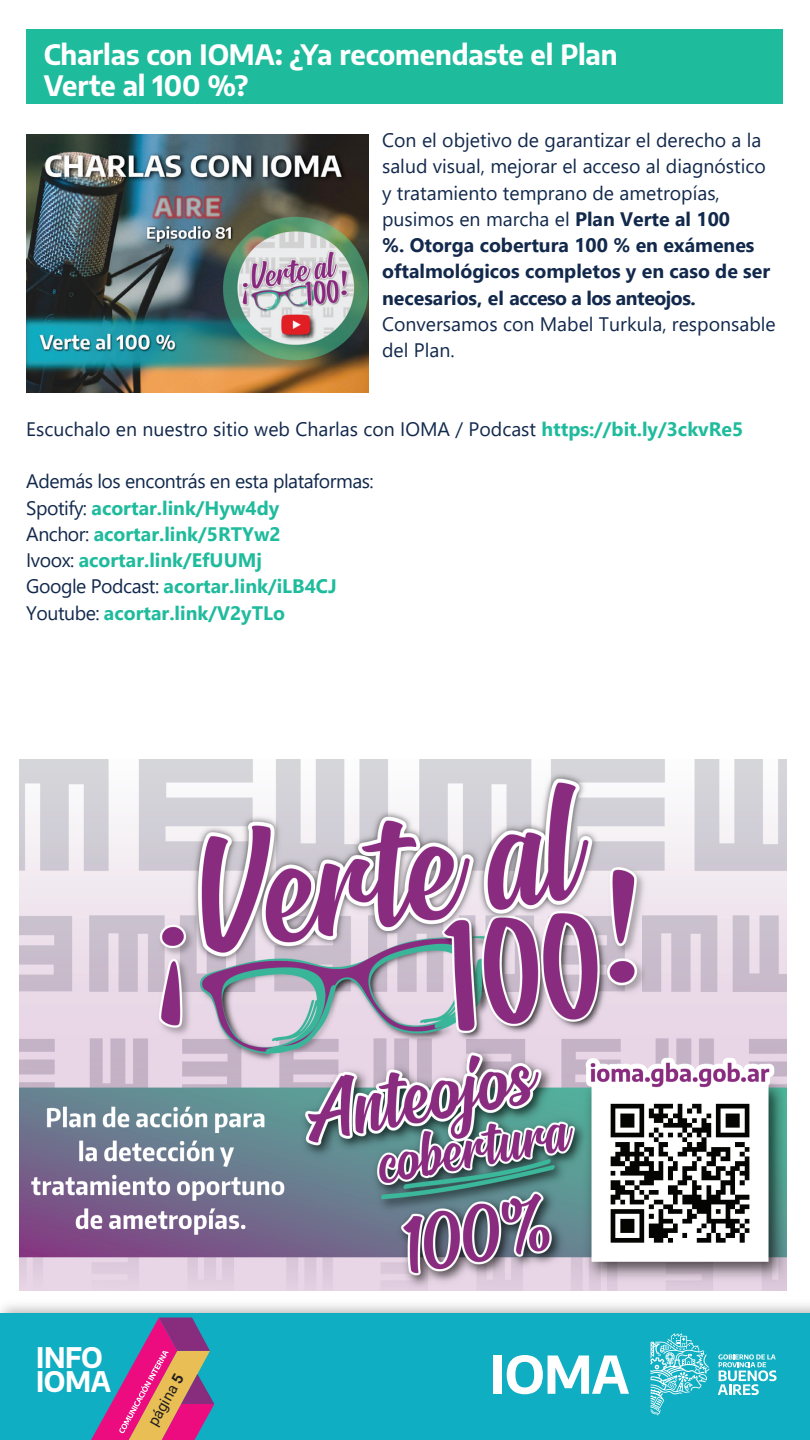
<style>
.page{position:relative;width:810px;height:1440px;background:#fff}
.page>*{position:absolute;margin:0;border:0;box-sizing:border-box;transform-origin:0 0}
.t1{font:700 27.83px/24.1px "Encode Sans";letter-spacing:-.015em;color:#fff}
.t2{font:700 27.53px/30.6px "Encode Sans";letter-spacing:-.005em;color:#fff}
.t3{font:19.5px/26.2px "Segoe UI";color:#12294c}
.t4{font:700 19.5px/26.2px "Segoe UI";color:#1fbb9d}
.t5{font:15px "Roboto";color:#231f20}
.s1{font-weight:700}
.s2{font-weight:700;color:#1fbb9d}
.s3{font-weight:400;color:#12294c}
</style>
<div class="page">
<img style="left:0;top:1305px;width:810px;height:9px">
<div style="left:0;top:1314px;width:810px;height:126px;background:#0faec2"></div>
<svg style="left:718px;top:1354px;width:59px;height:41px"></svg>
<svg style="left:651px;top:1333px;width:58px;height:82px"></svg>
<div style="left:494px;top:1356px;width:8px;height:38px;background:#fff"></div>
<svg style="left:507px;top:1355px;width:122px;height:39px"></svg>
<svg style="left:91px;top:1317px;width:123px;height:123px"></svg>
<div style="left:26px;top:29px;width:756px;height:75px;background:#1fbb9d"></div>
<img style="left:26px;top:135px;width:343px;height:257px">
<img style="left:19px;top:759px;width:768px;height:531px">
<h2 class="t2" style="left:44px;top:38px;width:575px">Charlas con IOMA: ¿Ya recomendaste el Plan<br>Verte al 100 %?</h2>
<p class="t3" style="left:382px;top:125px;width:390px">Con el objetivo de garantizar el derecho a la salud visual, mejorar el acceso al diagnóstico y tratamiento temprano de ametropías, pusimos en marcha el <span class="s1">Plan Verte al 100<br>%. Otorga cobertura 100 % en exámenes oftalmológicos completos y en caso de ser necesarios, el acceso a los anteojos.</span></p>
<p class="t3" style="left:382px;top:309px;width:395px">Conversamos con Mabel Turkula, responsable del Plan.</p>
<p class="t3" style="left:26px;top:414px;width:719px">Escuchalo en nuestro sitio web Charlas con IOMA / Podcast <span class="s2">https://bit.ly/3ckvRe5</span></p>
<p class="t4" style="left:26px;top:467px;width:349px"><span class="s3">Además los encontrás en esta plataformas:<br>Spotify:</span> acortar.link/Hyw4dy<br><span class="s3">Anchor:</span> acortar.link/5RTYw2<br><span class="s3">Ivoox:</span> acortar.link/EfUUMj<br><span class="s3">Google Podcast:</span> acortar.link/iLB4CJ <span class="s3">Youtube:</span> acortar.link/V2yTLo</p>
<h1 class="t1" style="left:36px;top:1343px;width:77px">INFO<br>IOMA</h1>
<p class="t5" style="left:143px;top:1420px;width:59px;rotate:-61deg">página <span class="s1">5</span></p>
</div>
